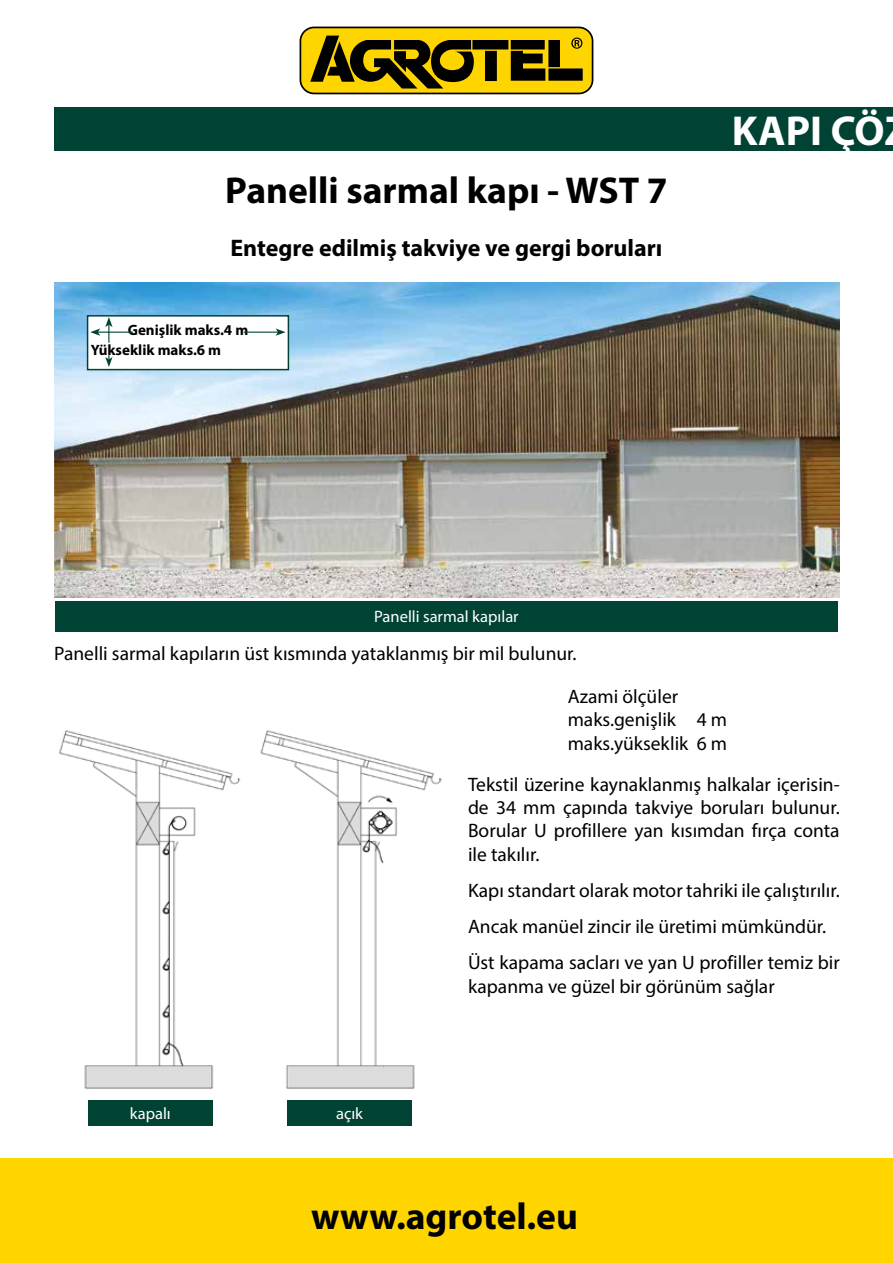
<style>
.page{position:relative;width:893px;height:1263px;background:#fff}
.page>*{position:absolute;margin:0;border:0;box-sizing:border-box;transform-origin:0 0}
.t1{font:700 42px "Myriad Pro";color:#fff}
.t2{font:700 37.5px "Myriad Pro";color:#000}
.t3{font:700 24px "Myriad Pro";color:#000}
.t4{font:19.5px/23.4px "Myriad Pro";color:#000}
.t5{font:16.5px "Myriad Pro";color:#fff}
.t6{font:700 15px/19.5px "Myriad Pro";color:#000}
</style>
<div class="page">
<div style="left:0;top:1158px;width:893px;height:105px;background:#ffd500"></div>
<svg style="left:300px;top:27px;width:293px;height:67px"></svg>
<img style="left:54px;top:283px;width:786px;height:315px">
<div style="left:55px;top:601px;width:783px;height:30px;background:#004334"></div>
<div style="left:88px;top:316px;width:200px;height:54px;background:#fff"></div>
<div style="left:87px;top:315px;width:202px;height:55px;border:2px solid #004334"></div>
<hr style="left:98px;top:332px;width:35px;height:1px;background:#004334">
<hr style="left:244px;top:332px;width:34px;height:1px;background:#004334">
<svg style="left:276px;top:328px;width:10px;height:8px"></svg>
<svg style="left:105px;top:355px;width:8px;height:12px"></svg>
<svg style="left:90px;top:317px;width:23px;height:26px"></svg>
<img style="left:58px;top:730px;width:384px;height:359px">
<div style="left:54px;top:107px;width:839px;height:44px;background:#004334"></div>
<div style="left:88px;top:1100px;width:125px;height:26px;background:#004334"></div>
<div style="left:287px;top:1100px;width:125px;height:26px;background:#004334"></div>
<h2 class="t2" style="left:225px;top:166px;width:444px">Panelli sarmal kapı - WST 7</h2>
<p class="t3" style="left:230px;top:232px;width:434px">Entegre edilmiş takviye ve gergi boruları</p>
<p class="t6" style="left:91px;top:320px;width:159px;text-indent:37px">Genişlik maks.4 m<br>Yükseklik maks.6 m</p>
<h1 class="t1" style="left:732px;top:103px;width:154px">KAPI ÇÖ</h1>
<p class="t5" style="left:374px;top:606px;width:146px">Panelli sarmal kapılar</p>
<p class="t4" style="left:54px;top:641px;width:524px">Panelli sarmal kapıların üst kısmında yataklanmış bir mil bulunur.</p>
<p class="t4" style="left:568px;top:684px;width:161px">Azami ölçüler maks.genişlik 4 m maks.yükseklik 6 m</p>
<p class="t5" style="left:130px;top:1103px;width:43px">kapalı</p>
<p class="t5" style="left:336px;top:1103px;width:28px">açık</p>
<p class="t4" style="left:468px;top:772px;width:373px;text-align:justify">Tekstil üzerine kaynaklanmış halkalar içerisin&shy;de 34 mm çapında takviye boruları bulunur.<br>Borular U profillere yan kısımdan fırça conta ile takılır.</p>
<p class="t4" style="left:468px;top:872px;width:373px;line-height:36.2px">Kapı standart olarak motor tahriki ile çalıştırılır.<br>Ancak manüel zincir ile üretimi mümkündür.<br>Üst kapama sacları ve yan U profiller temiz bir</p>
<p class="t4" style="left:468px;top:974px;width:308px">kapanma ve güzel bir görünüm sağlar</p>
<h2 class="t2" style="left:311px;top:1191px;width:268px">www.agrotel.eu</h2>
</div>
